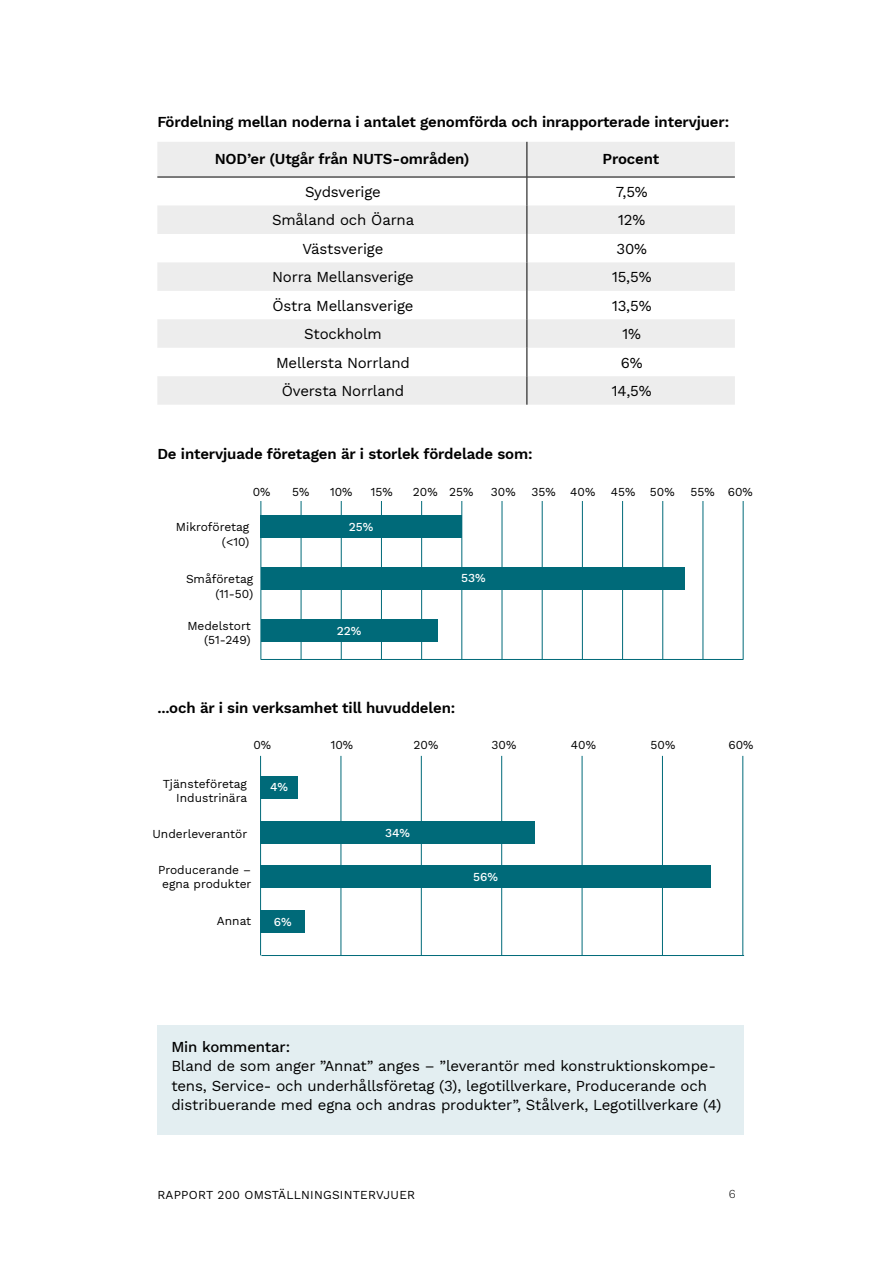
<style>
.page{position:relative;width:893px;height:1263px;background:#fff}
.page>*{position:absolute;margin:0;border:0;box-sizing:border-box;transform-origin:0 0}
.Brödtext{font:15px/19.5px "Work Sans";letter-spacing:-.01em;color:#000}
.Rubrik_H2{font:600 15px "Work Sans";letter-spacing:-.01em;color:#000}
.Brödtext-2{font:600 15px "Work Sans";letter-spacing:-.01em;color:#000}
.Tabelltext{font:12px/14.4px "Work Sans";color:#000;text-align:right}
.Tabelltext-2{font:12px "Work Sans";letter-spacing:.02em;color:#000}
.t1{font:500 12px "Work Sans";color:#fff}
.t2{font:300 12px "Work Sans";color:#000}
.s1{font-weight:500}
</style>
<div class="page">
<hr style="left:261px;top:501px;width:1px;height:158px;background:#006a79">
<hr style="left:301px;top:501px;width:1px;height:158px;background:#006a79">
<hr style="left:341px;top:501px;width:1px;height:158px;background:#006a79">
<hr style="left:381px;top:501px;width:1px;height:158px;background:#006a79">
<hr style="left:421px;top:501px;width:1px;height:158px;background:#006a79">
<hr style="left:462px;top:501px;width:1px;height:158px;background:#006a79">
<hr style="left:502px;top:501px;width:1px;height:158px;background:#006a79">
<hr style="left:542px;top:501px;width:1px;height:158px;background:#006a79">
<hr style="left:582px;top:501px;width:1px;height:158px;background:#006a79">
<hr style="left:622px;top:501px;width:1px;height:158px;background:#006a79">
<hr style="left:662px;top:501px;width:1px;height:158px;background:#006a79">
<hr style="left:703px;top:501px;width:1px;height:158px;background:#006a79">
<hr style="left:261px;top:659px;width:482px;height:1px;background:#006a79">
<hr style="left:743px;top:501px;width:1px;height:158px;background:#006a79">
<div style="left:261px;top:515px;width:201px;height:23px;background:#006a79"></div>
<div style="left:261px;top:619px;width:176px;height:23px;background:#006a79"></div>
<div style="left:261px;top:567px;width:424px;height:23px;background:#006a79"></div>
<svg style="left:157px;top:142px;width:578px;height:263px;fill:#ededed"></svg>
<svg style="left:527px;top:178px;width:1px;height:227px"></svg>
<hr style="left:157px;top:177px;width:370px;height:1px;background:#000">
<hr style="left:527px;top:177px;width:208px;height:1px;background:#000">
<hr style="left:527px;top:142px;width:1px;height:35px;background:#000">
<hr style="left:260px;top:756px;width:1px;height:199px;background:#006a79">
<hr style="left:341px;top:756px;width:1px;height:199px;background:#006a79">
<hr style="left:421px;top:756px;width:1px;height:199px;background:#006a79">
<hr style="left:501px;top:756px;width:1px;height:199px;background:#006a79">
<hr style="left:582px;top:756px;width:1px;height:199px;background:#006a79">
<hr style="left:662px;top:756px;width:1px;height:199px;background:#006a79">
<hr style="left:261px;top:955px;width:483px;height:1px;background:#006a79">
<hr style="left:743px;top:756px;width:1px;height:199px;background:#006a79">
<div style="left:260px;top:776px;width:37px;height:23px;background:#006a79"></div>
<div style="left:260px;top:865px;width:451px;height:23px;background:#006a79"></div>
<div style="left:260px;top:910px;width:45px;height:23px;background:#006a79"></div>
<div style="left:260px;top:821px;width:275px;height:23px;background:#006a79"></div>
<div style="left:157px;top:1025px;width:587px;height:110px;background:#e3eef1"></div>
<p class="Rubrik_H2" style="left:157px;top:111px;width:573px">Fördelning mellan noderna i antalet genomförda och inrapporterade intervjuer:</p>
<p class="Brödtext-2" style="left:215px;top:148px;width:256px">NOD’er (Utgår från NUTS-områden)</p>
<p class="Brödtext-2" style="left:602px;top:148px;width:58px">Procent</p>
<p class="Brödtext" style="left:305px;top:181px;width:77px">Sydsverige</p>
<p class="Brödtext" style="left:616px;top:181px;width:34px">7,5%</p>
<p class="Brödtext" style="left:272px;top:210px;width:144px">Småland och Öarna</p>
<p class="Brödtext" style="left:618px;top:210px;width:29px">12%</p>
<p class="Brödtext" style="left:303px;top:238px;width:82px">Västsverige</p>
<p class="Brödtext" style="left:616px;top:238px;width:32px">30%</p>
<p class="Brödtext" style="left:272px;top:267px;width:143px">Norra Mellansverige</p>
<p class="Brödtext" style="left:612px;top:267px;width:41px">15,5%</p>
<p class="Brödtext" style="left:272px;top:295px;width:143px">Östra Mellansverige</p>
<p class="Brödtext" style="left:612px;top:295px;width:41px">13,5%</p>
<p class="Brödtext" style="left:304px;top:324px;width:79px">Stockholm</p>
<p class="Brödtext" style="left:622px;top:324px;width:20px">1%</p>
<p class="Brödtext" style="left:276px;top:352px;width:135px">Mellersta Norrland</p>
<p class="Brödtext" style="left:621px;top:352px;width:23px">6%</p>
<p class="Brödtext" style="left:282px;top:381px;width:124px">Översta Norrland</p>
<p class="Brödtext" style="left:612px;top:381px;width:41px">14,5%</p>
<p class="Rubrik_H2" style="left:157px;top:442px;width:377px">De intervjuade företagen är i storlek fördelade som:</p>
<p class="Tabelltext" style="left:253px;top:484px;width:19px">0%</p>
<p class="Tabelltext" style="left:292px;top:484px;width:19px">5%</p>
<p class="Tabelltext" style="left:330px;top:484px;width:24px">10%</p>
<p class="Tabelltext" style="left:371px;top:484px;width:23px">15%</p>
<p class="Tabelltext" style="left:413px;top:484px;width:62px">20% 25%</p>
<p class="Tabelltext" style="left:491px;top:484px;width:26px">30%</p>
<p class="Tabelltext" style="left:532px;top:484px;width:65px">35% 40%</p>
<p class="Tabelltext" style="left:611px;top:484px;width:65px">45% 50%</p>
<p class="Tabelltext" style="left:691px;top:484px;width:64px">55% 60%</p>
<p class="Tabelltext" style="left:176px;top:520px;width:75px">Mikroföretag (&lt;10)</p>
<p class="Tabelltext" style="left:186px;top:572px;width:69px">Småföretag (11-50)</p>
<p class="Tabelltext" style="left:187px;top:618px;width:65px">Medelstort (51-249)</p>
<p class="t1" style="left:349px;top:518px;width:26px">25%</p>
<p class="t1" style="left:337px;top:622px;width:26px">22%</p>
<p class="t1" style="left:461px;top:569px;width:26px">53%</p>
<p class="Rubrik_H2" style="left:157px;top:696px;width:299px">...och är i sin verksamhet till huvuddelen:</p>
<p class="Tabelltext" style="left:253px;top:737px;width:19px">0%</p>
<p class="Tabelltext" style="left:331px;top:737px;width:24px">10%</p>
<p class="Tabelltext" style="left:414px;top:737px;width:26px">20%</p>
<p class="Tabelltext" style="left:492px;top:737px;width:26px">30%</p>
<p class="Tabelltext" style="left:571px;top:737px;width:27px">40%</p>
<p class="Tabelltext" style="left:651px;top:737px;width:26px">50%</p>
<p class="Tabelltext" style="left:728px;top:737px;width:27px">60%</p>
<p class="t1" style="left:270px;top:778px;width:20px">4%</p>
<p class="Tabelltext" style="left:163px;top:776px;width:86px">Tjänsteföretag<br>Industrinära</p>
<p class="Tabelltext" style="left:152px;top:826px;width:96px">Underleverantör</p>
<p class="Tabelltext" style="left:158px;top:862px;width:95px;text-align:center">Producerande – egna produkter</p>
<p class="Tabelltext" style="left:217px;top:913px;width:36px">Annat</p>
<p class="t1" style="left:385px;top:824px;width:27px">34%</p>
<p class="t1" style="left:473px;top:867px;width:26px">56%</p>
<p class="t1" style="left:274px;top:913px;width:19px">6%</p>
<p class="Brödtext" style="left:171px;top:1036px;width:552px"><span class="s1">Min kommentar:<br></span>Bland de som anger ”Annat” anges – ”leverantör med konstruktionskompe&shy;tens, Service- och underhållsföretag (3), legotillverkare, Producerande och distribuerande med egna och andras produkter”, Stålverk, Legotillverkare (4)</p>
<p class="Tabelltext-2" style="left:157px;top:1186px;width:259px">RAPPORT 200 OMSTÄLLNINGSINTERVJUER</p>
<p class="t2" style="left:729px;top:1184px;width:8px">6</p>
</div>
